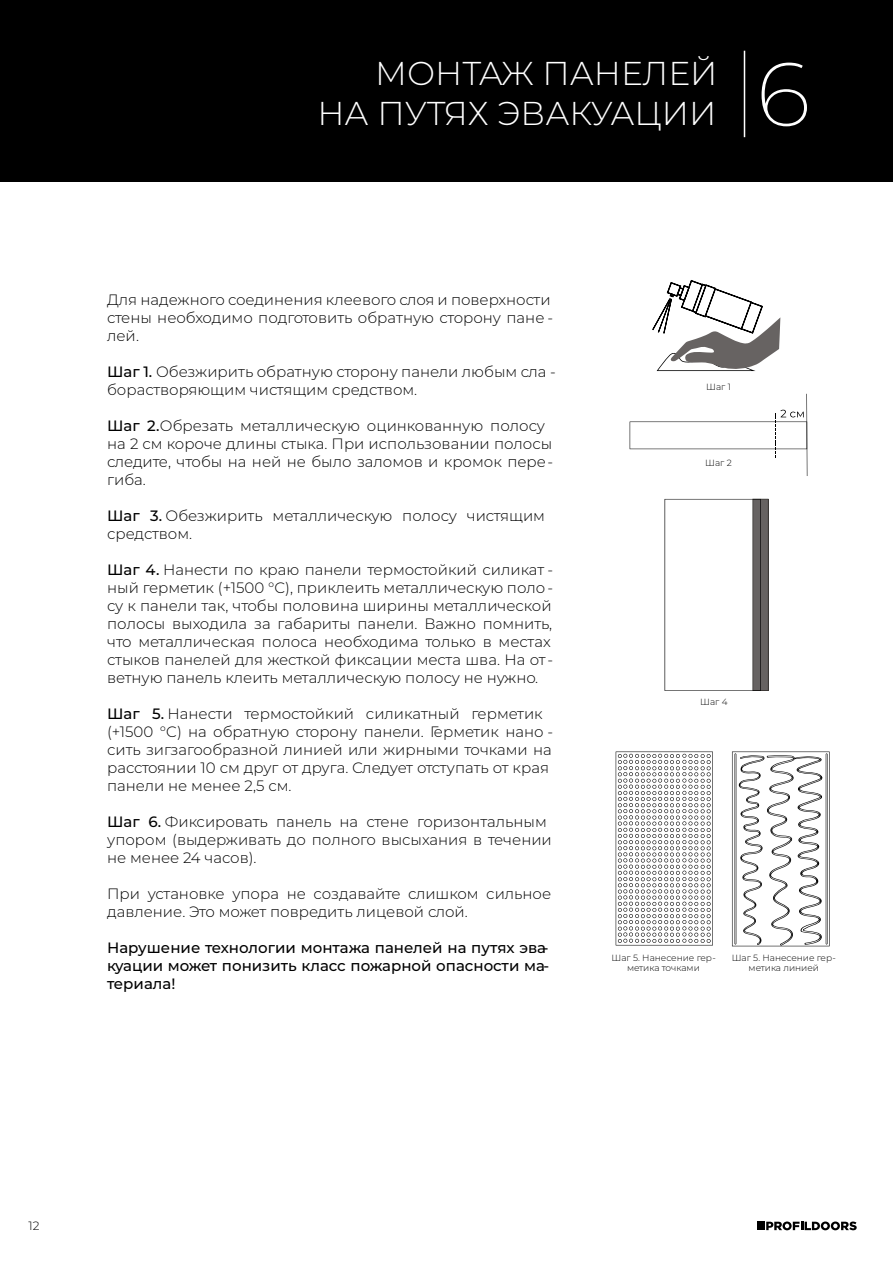
<style>
.page{position:relative;width:893px;height:1262px;background:#fff}
.page>*{position:absolute;margin:0;border:0;box-sizing:border-box;transform-origin:0 0}
.t1{font:200 90px "Montserrat";color:#fff}
.t2{font:300 33px/39.6px "Montserrat";color:#fff;text-align:right}
.t3{font:300 15px/18px "Montserrat";color:#000}
.t4{font:500 15px/18px "Montserrat";color:#000;text-align:justify}
.t5{font:300 12px "Montserrat";color:#000}
.t6{font:300 9px/10.8px "Montserrat";color:#000;text-align:center}
.s1{font-weight:500}
</style>
<div class="page">
<div style="left:0;top:0;width:893px;height:182px;background:#000"></div>
<hr style="left:743px;top:51px;width:2px;height:86px;background:#fff">
<svg style="left:652px;top:280px;width:128px;height:91px"></svg>
<hr style="left:806px;top:394px;width:1px;height:82px;background:#000">
<svg style="left:629px;top:410px;width:178px;height:47px"></svg>
<svg style="left:664px;top:499px;width:104px;height:192px"></svg>
<svg style="left:615px;top:751px;width:98px;height:194px"></svg>
<svg style="left:732px;top:751px;width:97px;height:195px"></svg>
<svg style="left:766px;top:1221px;width:90px;height:9px"></svg>
<div style="left:757px;top:1221px;width:7px;height:9px;background:#000"></div>
<h2 class="t2" style="left:317px;top:54px;width:401px">МОНТАЖ ПАНЕЛЕЙ<br>НА ПУТЯХ ЭВАКУАЦИИ</h2>
<h1 class="t1" style="left:756px;top:39px;width:55px">6</h1>
<p class="t3" style="left:107px;top:290px;width:447px">Для надежного соединения клеевого слоя и поверхности стены необходимо подготовить обратную сторону пане - лей.</p>
<p class="t3" style="left:107px;top:362px;width:450px"><span class="s1">Шаг 1.</span> Обезжирить обратную сторону панели любым сла - борастворяющим чистящим средством.</p>
<p class="t3" style="left:107px;top:416px;width:447px"><span class="s1">Шаг 2.</span> Обрезать металлическую оцинкованную полосу на 2 см короче длины стыка. При использовании полосы следите, чтобы на ней не было заломов и кромок пере&shy;гиба.</p>
<p class="t3" style="left:107px;top:506px;width:439px"><span class="s1">Шаг 3.</span> Обезжирить металлическую полосу чистящим средством.</p>
<p class="t3" style="left:107px;top:560px;width:447px"><span class="s1">Шаг 4.</span> Нанести по краю панели термостойкий силикат - ный герметик (+1500 °C), приклеить металлическую поло&shy;су к панели так, чтобы половина ширины металлической полосы выходила за габариты панели. Важно помнить, что металлическая полоса необходима только в местах стыков панелей для жесткой фиксации места шва. На от - ветную панель клеить металлическую полосу не нужно.</p>
<p class="t3" style="left:107px;top:704px;width:447px"><span class="s1">Шаг 5.</span> Нанести термостойкий силикатный герметик (+1500 °C) на обратную сторону панели. Герметик нано - сить зигзагообразной линией или жирными точками на расстоянии 10 см друг от друга. Следует отступать от края панели не менее 2,5 см.</p>
<p class="t3" style="left:107px;top:812px;width:446px"><span class="s1">Шаг 6.</span> Фиксировать панель на стене горизонтальным упором (выдерживать до полного высыхания в течении не менее 24 часов).</p>
<p class="t3" style="left:107px;top:884px;width:445px">При установке упора не создавайте слишком сильное давление. Это может повредить лицевой слой.</p>
<p class="t4" style="left:107px;top:938px;width:443px">Нарушение технологии монтажа панелей на путях эва&shy;куации может понизить класс пожарной опасности ма&shy;териала!</p>
<p class="t6" style="left:706px;top:381px;width:26px">Шаг 1</p>
<p class="t6" style="left:705px;top:457px;width:28px">Шаг 2</p>
<p class="t6" style="left:700px;top:696px;width:29px">Шаг 4</p>
<p class="t6" style="left:611px;top:952px;width:106px">Шаг 5. Нанесение гер&shy;метика точками</p>
<p class="t6" style="left:731px;top:952px;width:106px">Шаг 5. Нанесение гер&shy;метика линией</p>
<p class="t5" style="left:28px;top:1218px;width:12px">12</p>
</div>
